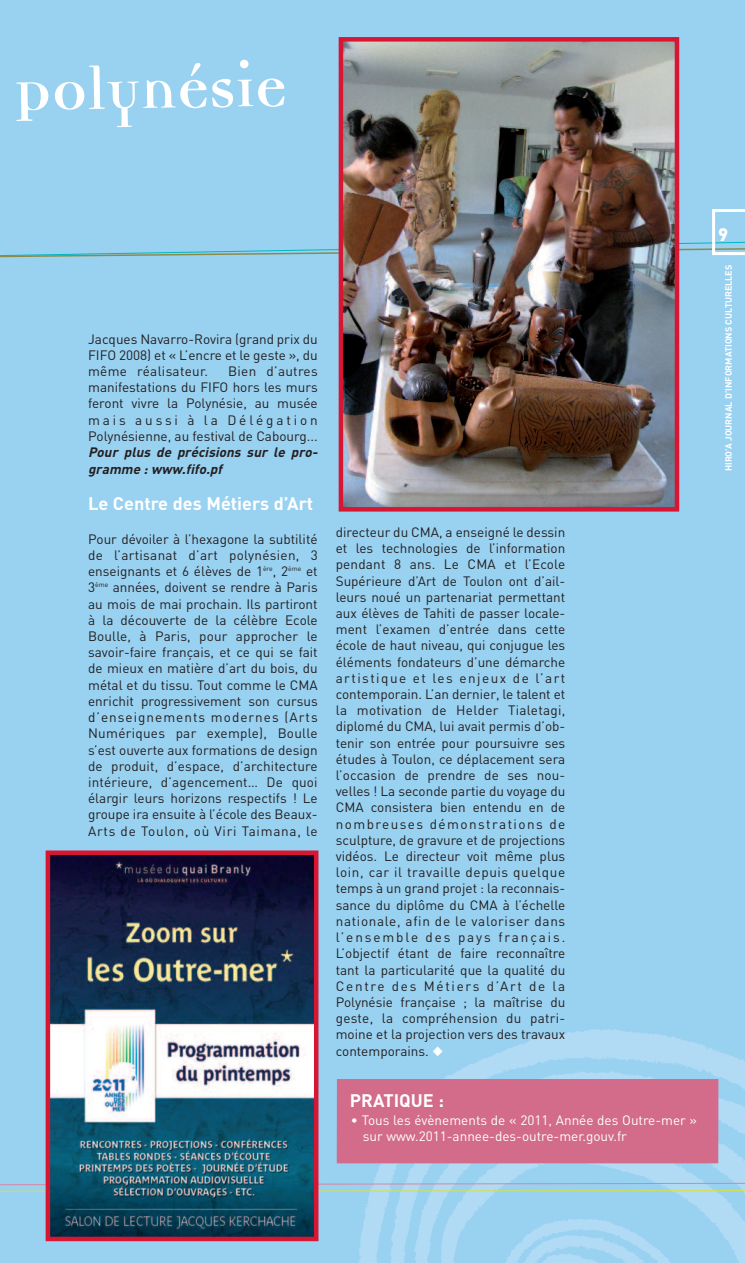
<style>
.page{position:relative;width:745px;height:1263px;background:#fff}
.page>*{position:absolute;margin:0;border:0;box-sizing:border-box;transform-origin:0 0}
.t1{font:700 65.1px "Democratica";color:#fff}
.t2{font:700 18px "DIN";color:#fff}
.t3{font:900 18px "DIN";color:#fff}
.t4{font:13.5px/16.2px "DIN";color:#231f20;text-align:justify}
.t5{font:13.5px/16.4px "DIN";color:#fff}
.t6{font:italic 700 13.5px/16.2px "DIN";color:#231f20}
.t7{font:700 9px "DIN";color:#fff}
.s1{color:#fff}
</style>
<div class="page">
<div style="left:0;top:0;width:744px;height:1263px;background:#99d1f1"></div>
<img style="left:337px;top:1029px;width:407px;height:234px">
<svg style="left:0;top:1182px;width:744px;height:10px"></svg>
<svg style="left:0;top:209px;width:744px;height:61px"></svg>
<img style="left:51px;top:855px;width:262px;height:381px">
<div style="left:46px;top:850px;width:272px;height:391px;border:4px solid #d71634"></div>
<img style="left:343px;top:42px;width:330px;height:465px">
<div style="left:338px;top:37px;width:340px;height:475px;border:4px solid #d71634"></div>
<div style="left:336px;top:1079px;width:382px;height:84px;background:#d36b8b"></div>
<h1 class="t1" style="left:13px;top:50px;width:274px;rotate:-1deg">Polynésie</h1>
<p class="t4" style="left:88px;top:331px;width:231px">Jacques Navarro-Rovira (grand prix du FIFO 2008) et « L’encre et le geste », du même réalisateur.</p>
<p class="t4" style="left:88px;top:363px;width:231px;text-indent:140px">Bien d’autres manifestations du FIFO hors les murs feront vivre la Polynésie, au musée mais aussi à la Délégation Polynésienne, au festival de Cabourg...</p>
<p class="t6" style="left:88px;top:445px;width:234px">Pour plus de précisions sur le pro&shy;gramme : www.fifo.pf</p>
<h2 class="t2" style="left:88px;top:493px;width:226px">Le Centre des Métiers d’Art</h2>
<p class="t4" style="left:88px;top:531px;width:231px">Pour dévoiler à l’hexagone la subtilité de l’artisanat d’art polynésien, 3 enseignants et 6 élèves de 1<sup>ère</sup>, 2<sup>ème</sup> et 3<sup>ème</sup> années, doivent se rendre à Paris au mois de mai prochain. Ils partiront à la découverte de la célèbre Ecole Boulle, à Paris, pour approcher le savoir-faire français, et ce qui se fait de mieux en matière d’art du bois, du métal et du tissu. Tout comme le CMA enrichit progressivement son cursus d’enseignements modernes (Arts Numériques par exemple), Boulle s’est ouverte aux formations de design de produit, d’espace, d’architecture intérieure, d’agencement… De quoi élargir leurs horizons respectifs ! Le groupe ira ensuite à l’école des Beaux-Arts de Toulon, où Viri Taimana, le</p>
<p class="t4" style="left:335px;top:524px;width:231px">directeur du CMA, a enseigné le dessin et les technologies de l’information pendant 8 ans. Le CMA et l’Ecole Supérieure d’Art de Toulon ont d’ail&shy;leurs noué un partenariat permettant aux élèves de Tahiti de passer locale&shy;ment l’examen d’entrée dans cette école de haut niveau, qui conjugue les éléments fondateurs d’une démarche artistique et les enjeux de l’art contemporain. L’an dernier, le talent et la motivation de Helder Tialetagi, diplomé du CMA, lui avait permis d’ob&shy;tenir son entrée pour poursuivre ses études à Toulon, ce déplacement sera l’occasion de prendre de ses nou&shy;velles ! La seconde partie du voyage du CMA consistera bien entendu en de nombreuses démonstrations de sculpture, de gravure et de projections vidéos. Le directeur voit même plus loin, car il travaille depuis quelque temps à un grand projet : la reconnais&shy;sance du diplôme du CMA à l’échelle nationale, afin de le valoriser dans l’ensemble des pays français.<br>L’objectif étant de faire reconnaître tant la particularité que la qualité du Centre des Métiers d’Art de la Polynésie française ; la maîtrise du geste, la compréhension du patri&shy;moine et la projection vers des travaux contemporains. <span class="s1">◆</span></p>
<h2 class="t2" style="left:350px;top:1091px;width:95px">PRATIQUE :</h2>
<p class="t5" style="left:362px;top:1112px;width:336px;text-indent:-12px">• Tous les évènements de « 2011, Année des Outre-mer » sur www.2011-annee-des-outre-mer.gouv.fr</p>
<h2 class="t3" style="left:717px;top:224px;width:12px">9</h2>
<p class="t7" style="left:723px;top:471px;width:208px;rotate:-90deg">HIRO’A JOURNAL D’INFORMATIONS CULTURELLES</p>
</div>
